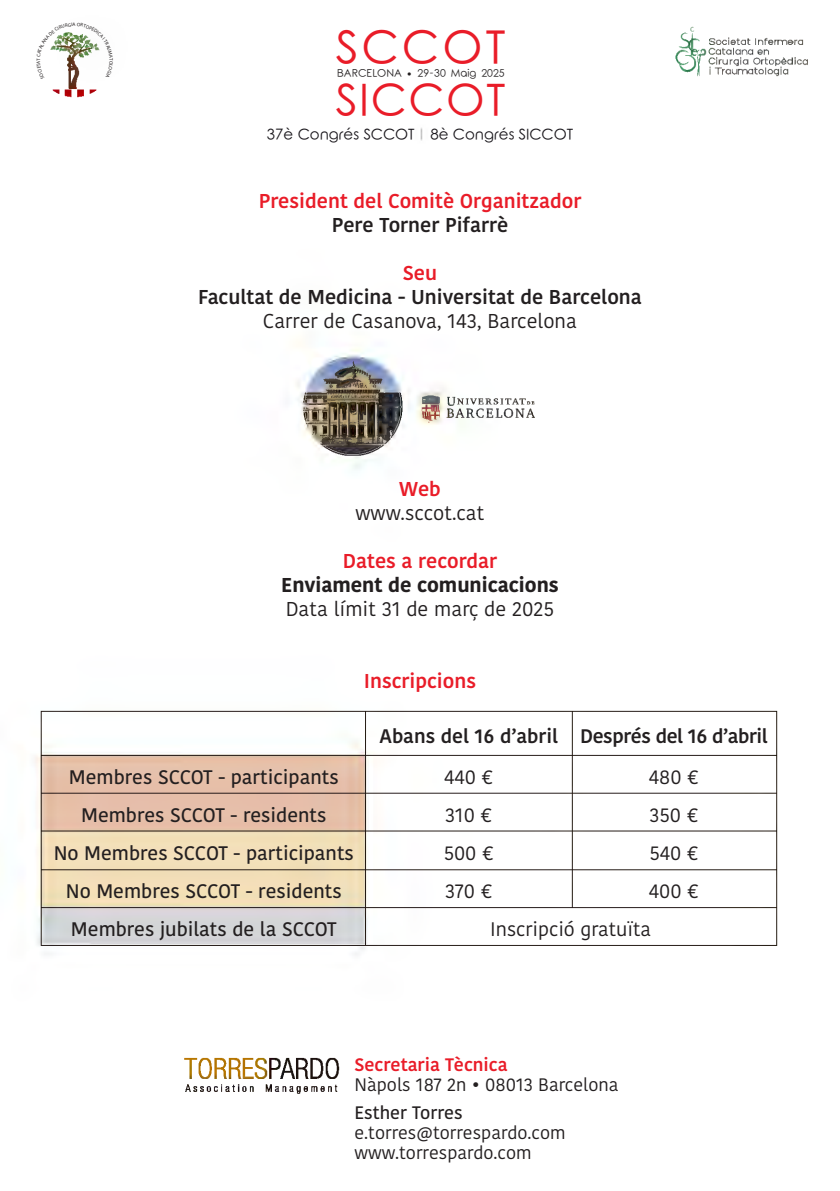
<style>
.page{position:relative;width:840px;height:1191px;background:#fff}
.page>*{position:absolute;margin:0;border:0;box-sizing:border-box;transform-origin:0 0}
.t1{font:45.8px "Rounded Elegance";letter-spacing:.065em;color:#e91c28}
.t2{font:44px "Rounded Elegance";letter-spacing:.035em;color:#e91c28}
.t3{font:20px "Kohinoor Bangla";color:#231f20}
.t4{font:600 20px "Kohinoor Bangla";color:#e91c28}
.t5{font:600 20px "Kohinoor Bangla";color:#231f20}
.t6{font:700 20px "Kohinoor Bangla";color:#231f20}
.t7{font:500 19.6px "Kohinoor Bangla";color:#231f20}
.t8{font:19.6px "Kohinoor Bangla";color:#231f20}
.t9{font:600 19.6px "Kohinoor Bangla";letter-spacing:-.02em;color:#231f20}
.t10{font:600 19.6px "Kohinoor Bangla";color:#231f20}
.t11{font:18px "Kohinoor Bangla";color:#231f20}
.t12{font:600 18px "Kohinoor Bangla";color:#e91c28}
.t13{font:500 18px "Kohinoor Bangla";color:#231f20}
.t14{font:15px "Rounded Elegance";color:#1a171c}
.t15{font:10.4px "Rounded Elegance";color:#231f20}
</style>
<div class="page">
<img style="left:35px;top:26px;width:773px;height:1068px">
<svg style="left:37px;top:26px;width:76px;height:53px"></svg>
<p class="t1" style="left:335px;top:21px;width:172px">SCCOT</p>
<p class="t2" style="left:335px;top:75px;width:171px">SICCOT</p>
<p class="t15" style="left:337px;top:67px;width:169px">BARCELONA • 29-30 Maig 2025</p>
<p class="t14" style="left:267px;top:125px;width:308px">37è Congrés SCCOT 8è Congrés SICCOT</p>
<p class="t4" style="left:258px;top:184px;width:324px">President del Comitè Organitzador</p>
<p class="t5" style="left:331px;top:208px;width:178px">Pere Torner Pifarrè</p>
<p class="t4" style="left:402px;top:256px;width:36px">Seu</p>
<p class="t5" style="left:198px;top:280px;width:445px">Facultat de Medicina - Universitat de Barcelona</p>
<p class="t3" style="left:263px;top:305px;width:315px">Carrer de Casanova, 143, Barcelona</p>
<p class="t4" style="left:399px;top:472px;width:43px">Web</p>
<p class="t3" style="left:355px;top:497px;width:130px">www.sccot.cat</p>
<p class="t4" style="left:342px;top:544px;width:156px">Dates a recordar</p>
<p class="t6" style="left:281px;top:567px;width:279px">Enviament de comunicacions</p>
<p class="t3" style="left:285px;top:593px;width:270px">Data límit 31 de març de 2025</p>
<p class="t4" style="left:363px;top:664px;width:114px">Inscripcions</p>
<p class="t10" style="left:379px;top:719px;width:180px">Abans del 16 d’abril</p>
<p class="t9" style="left:579px;top:719px;width:189px">Després del 16 d’abril</p>
<p class="t7" style="left:69px;top:761px;width:271px">Membres SCCOT - participants</p>
<p class="t8" style="left:444px;top:762px;width:51px">440 €</p>
<p class="t8" style="left:648px;top:762px;width:51px">480 €</p>
<p class="t7" style="left:81px;top:799px;width:247px">Membres SCCOT - residents</p>
<p class="t8" style="left:445px;top:799px;width:48px">310 €</p>
<p class="t8" style="left:649px;top:799px;width:50px">350 €</p>
<p class="t7" style="left:54px;top:837px;width:302px">No Membres SCCOT - participants</p>
<p class="t8" style="left:443px;top:838px;width:52px">500 €</p>
<p class="t8" style="left:649px;top:838px;width:51px">540 €</p>
<p class="t7" style="left:66px;top:875px;width:277px">No Membres SCCOT - residents</p>
<p class="t8" style="left:445px;top:876px;width:49px">370 €</p>
<p class="t8" style="left:648px;top:876px;width:51px">400 €</p>
<p class="t7" style="left:71px;top:913px;width:267px">Membres jubilats de la SCCOT</p>
<p class="t8" style="left:490px;top:914px;width:162px">Inscripció gratuïta</p>
<p class="t12" style="left:354px;top:1049px;width:155px">Secretaria Tècnica</p>
<p class="t11" style="left:354px;top:1070px;width:265px">Nàpols 187 2n • 08013 Barcelona</p>
<p class="t13" style="left:354px;top:1098px;width:110px">Esther Torres</p>
<p class="t11" style="left:354px;top:1118px;width:212px">e.torres@torrespardo.com</p>
<p class="t11" style="left:354px;top:1138px;width:179px">www.torrespardo.com</p>
</div>
